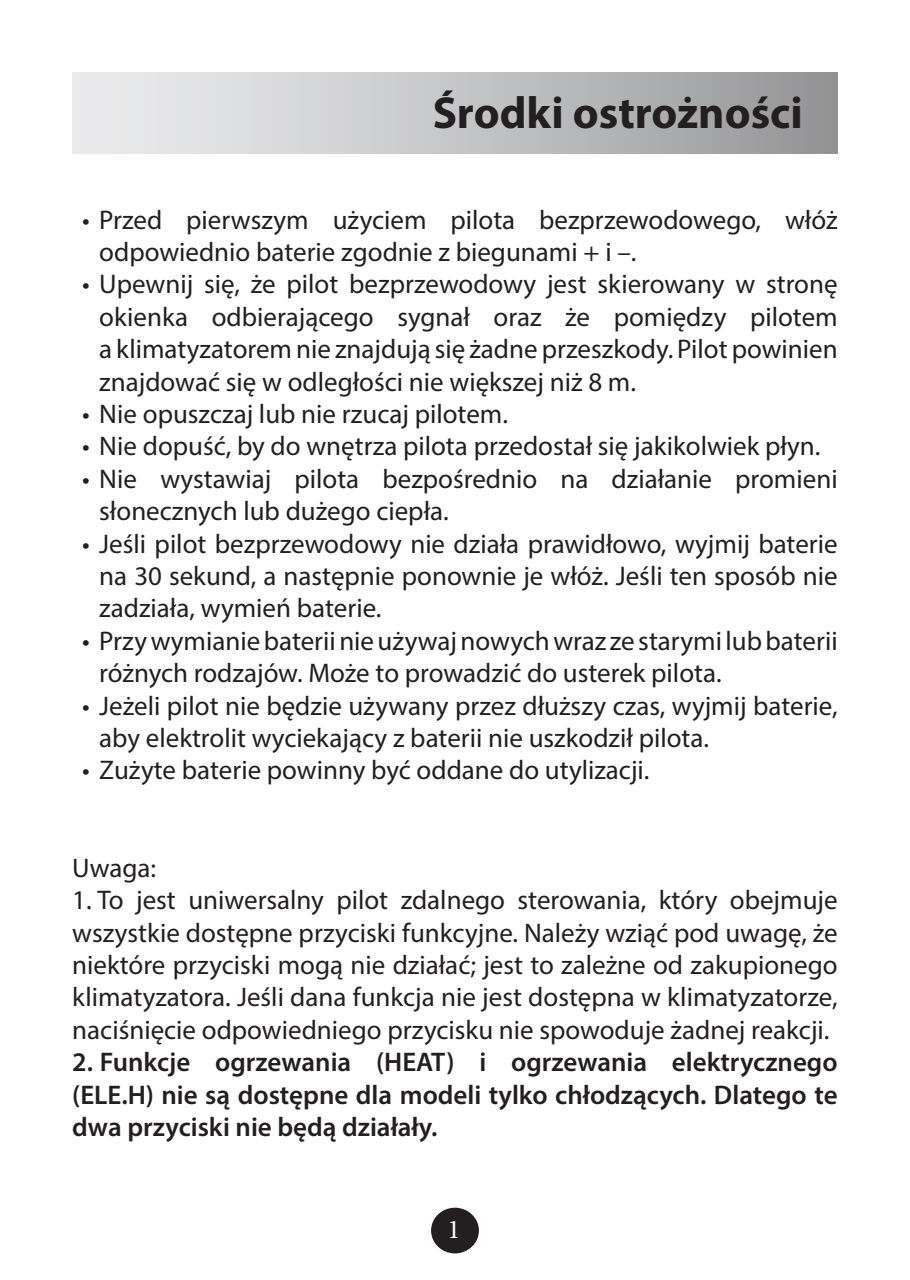
<style>
.page{position:relative;width:910px;height:1280px;background:#fff}
.page>*{position:absolute;margin:0;border:0;box-sizing:border-box;transform-origin:0 0}
.t1{font:700 45px "Myriad Pro";color:#231f20}
.tekst_z_punktorami{font:27px/32.4px "Myriad Pro";color:#231f20}
.tekst_z_punktorami-2{font:600 27px/32.4px "Myriad Pro";color:#231f20;text-align:justify}
.t2{font:27px "Minion Pro";color:#fff}
</style>
<div class="page">
<div style="left:431px;top:1208px;width:48px;height:45px;background:#231f20;border-radius:50%"></div>
<div style="left:72px;top:72px;width:766px;height:81px;background:linear-gradient(to right,#f0f1f3,#979799)"></div>
<p class="t1" style="left:433px;top:84px;width:372px">Środki ostrożności</p>
<p class="tekst_z_punktorami" style="left:99px;top:203px;width:740px;text-indent:-17px">• Przed pierwszym użyciem pilota bezprzewodowego, włóż odpowiednio baterie zgodnie z biegunami + i –.</p>
<p class="tekst_z_punktorami" style="left:99px;top:268px;width:740px;text-align:justify;text-indent:-17px">• Upewnij się, że pilot bezprzewodowy jest skierowany w stronę okienka odbierającego sygnał oraz że pomiędzy pilotem a klimatyzatorem nie znajdują się żadne przeszkody. Pilot powinien znajdować się w odległości nie większej niż 8 m.</p>
<p class="tekst_z_punktorami" style="left:82px;top:397px;width:427px">• Nie opuszczaj lub nie rzucaj pilotem.</p>
<p class="tekst_z_punktorami" style="left:82px;top:430px;width:740px">• Nie dopuść, by do wnętrza pilota przedostał się jakikolwiek płyn.</p>
<p class="tekst_z_punktorami" style="left:99px;top:462px;width:740px;text-indent:-17px">• Nie wystawiaj pilota bezpośrednio na działanie promieni słonecznych lub dużego ciepła.</p>
<p class="tekst_z_punktorami" style="left:99px;top:527px;width:740px;text-align:justify;text-indent:-17px">• Jeśli pilot bezprzewodowy nie działa prawidłowo, wyjmij baterie na 30 sekund, a następnie ponownie je włóż. Jeśli ten sposób nie zadziała, wymień baterie.</p>
<p class="tekst_z_punktorami" style="left:99px;top:624px;width:740px;text-indent:-17px">• Przy wymianie baterii nie używaj nowych wraz ze starymi lub baterii różnych rodzajów. Może to prowadzić do usterek pilota.</p>
<p class="tekst_z_punktorami" style="left:99px;top:689px;width:740px;text-indent:-17px">• Jeżeli pilot nie będzie używany przez dłuższy czas, wyjmij baterie, aby elektrolit wyciekający z baterii nie uszkodził pilota.</p>
<p class="tekst_z_punktorami" style="left:82px;top:754px;width:569px">• Zużyte baterie powinny być oddane do utylizacji.</p>
<p class="tekst_z_punktorami" style="left:72px;top:851px;width:85px">Uwaga:</p>
<p class="tekst_z_punktorami" style="left:72px;top:883px;width:767px;text-align:justify">1. To jest uniwersalny pilot zdalnego sterowania, który obejmuje wszystkie dostępne przyciski funkcyjne. Należy wziąć pod uwagę, że niektóre przyciski mogą nie działać; jest to zależne od zakupionego klimatyzatora. Jeśli dana funkcja nie jest dostępna w klimatyzatorze, naciśnięcie odpowiedniego przycisku nie spowoduje żadnej reakcji.</p>
<p class="tekst_z_punktorami-2" style="left:72px;top:1045px;width:767px">2. Funkcje ogrzewania (HEAT) i ogrzewania elektrycznego (ELE.H) nie są dostępne dla modeli tylko chłodzących. Dlatego te dwa przyciski nie będą działały.</p>
<p class="t2" style="left:447px;top:1211px;width:14px">1</p>
</div>
